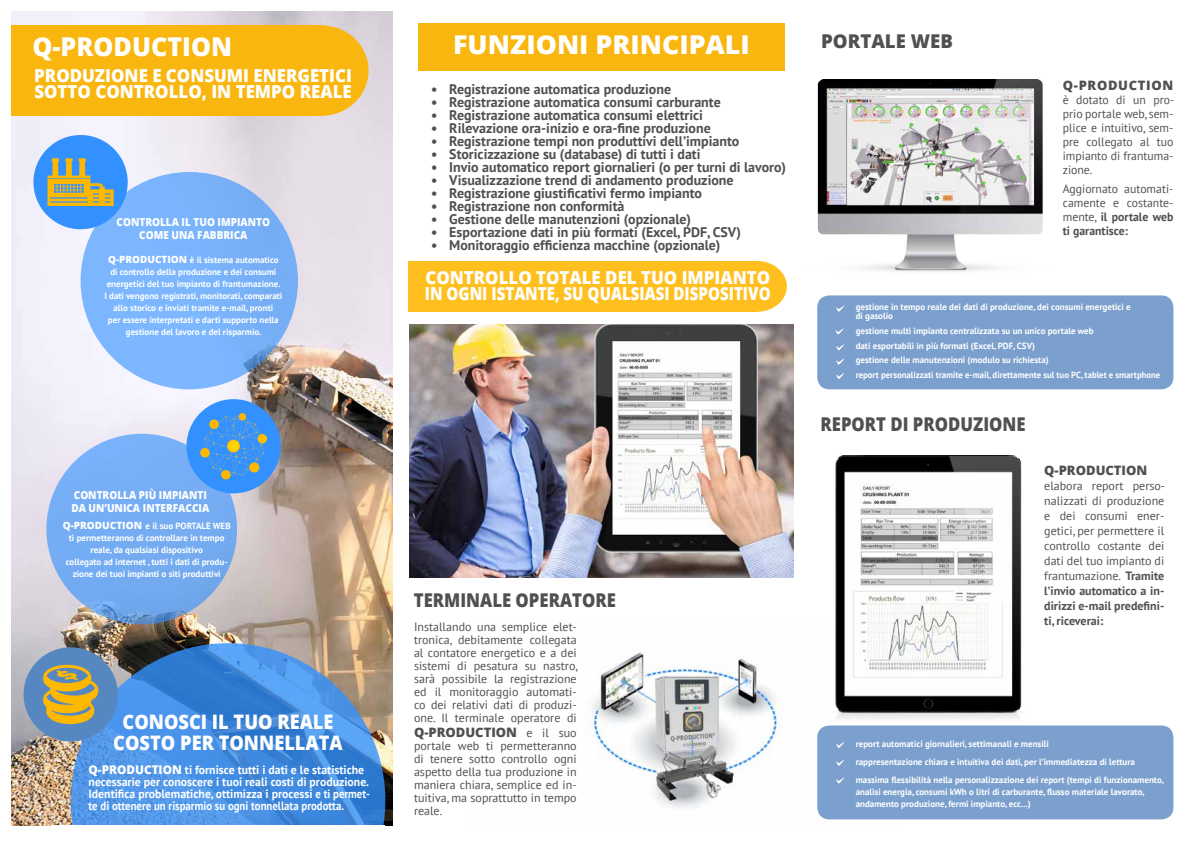
<style>
.page{position:relative;width:1191px;height:842px;background:#fff}
.page>*{position:absolute;margin:0;border:0;box-sizing:border-box;transform-origin:0 0}
.t1{font:800 25.9px "Open Sans";color:#fff}
.t2{font:800 25.9px "Open Sans";color:#fffffe}
.t3{font:800 20px/20.7px "Open Sans";color:#fff;text-align:center;scale:.91 1}
.t4{font:800 19px "Open Sans";color:#505051;scale:.88 1}
.t5{font:800 19px "Open Sans";color:#505051}
.t6{font:800 17.9px/16.1px "Open Sans";color:#fff;scale:.94 1}
.t7{font:700 14px "PT Sans";color:#4f4f50}
.t8{font:800 13px "Open Sans";color:#4f4f50}
.t9{font:800 13px "Open Sans";letter-spacing:.05em;color:#505051}
.t10{font:800 13px "Open Sans";color:#505051}
.t11{font:12px/15px "PT Sans";color:#505051;text-align:justify}
.t12{font:12px/13px "PT Sans";color:#4f4f50;text-align:justify}
.t13{font:700 12px/12px "PT Sans";color:#fff}
.t14{font:800 11px/13.2px "Open Sans";color:#fff;scale:.91 1}
.t15{font:700 9px/12px "PT Sans";color:#fff}
.s1{font-family:"Open Sans";font-weight:800;font-size:10px}
.s2{font-family:"Open Sans";font-weight:800}
.s3{font-family:"PT Sans";font-weight:400;font-size:12px}
.s4{font-weight:700}
</style>
<div class="page">
<img style="left:586px;top:652px;width:310px;height:168px">
<img style="left:11px;top:11px;width:382px;height:815px">
<div style="left:274px;top:25px;width:94px;height:91px;background:#f9b60f;border-radius:50%"></div>
<div style="left:11px;top:26px;width:310px;height:90px;background:#f9b60f"></div>
<div style="left:408px;top:261px;width:348px;height:51px;background:#ffc01f"></div>
<div style="left:726px;top:261px;width:61px;height:51px;background:#ffc01f;border-radius:50%"></div>
<div style="left:81px;top:172px;width:217px;height:217px;background:#7bb5fd;border-radius:50%"></div>
<div style="left:33px;top:135px;width:95px;height:94px;background:#3291ff;border-radius:50%"></div>
<svg style="left:48px;top:158px;width:66px;height:48px"></svg>
<div style="left:46px;top:434px;width:191px;height:190px;background:#75adf3;border-radius:50%"></div>
<div style="left:186px;top:399px;width:95px;height:94px;background:#3291ff;border-radius:50%"></div>
<svg style="left:204px;top:416px;width:60px;height:60px"></svg>
<div style="left:249px;top:462px;width:10px;height:11px;background:#ffb800;border-radius:50%"></div>
<div style="left:257px;top:434px;width:10px;height:10px;background:#ffbf00;border-radius:50%"></div>
<div style="left:209px;top:419px;width:10px;height:10px;background:#ffb800;border-radius:50%"></div>
<div style="left:238px;top:413px;width:8px;height:8px;background:#ffb800;border-radius:50%"></div>
<div style="left:221px;top:470px;width:10px;height:10px;background:#ffb800;border-radius:50%"></div>
<div style="left:200px;top:448px;width:10px;height:10px;background:#ffb800;border-radius:50%"></div>
<svg style="left:71px;top:643px;width:314px;height:183px;background:#508cd0"></svg>
<div style="left:24px;top:647px;width:94px;height:94px;background:#5687c1;border-radius:50%"></div>
<svg style="left:43px;top:665px;width:55px;height:59px"></svg>
<img style="left:409px;top:324px;width:385px;height:253px">
<div style="left:418px;top:23px;width:366px;height:48px;background:#f9b60f"></div>
<img style="left:817px;top:80px;width:226px;height:192px">
<img style="left:832px;top:455px;width:190px;height:268px">
<div style="left:817px;top:295px;width:356px;height:94px;background:#7ba0cd;border-radius:12px"></div>
<svg style="left:836px;top:305px;width:9px;height:7px"></svg>
<svg style="left:835px;top:328px;width:9px;height:6px"></svg>
<svg style="left:836px;top:358px;width:9px;height:7px"></svg>
<svg style="left:836px;top:344px;width:9px;height:6px"></svg>
<svg style="left:836px;top:373px;width:9px;height:6px"></svg>
<div style="left:817px;top:725px;width:356px;height:94px;background:#7ba0cd;border-radius:12px"></div>
<svg style="left:836px;top:742px;width:9px;height:6px"></svg>
<svg style="left:836px;top:760px;width:8px;height:6px"></svg>
<svg style="left:836px;top:777px;width:9px;height:6px"></svg>
<h1 class="t2" style="left:33px;top:27px;width:201px">Q-PRODUCTION</h1>
<h3 class="t6" style="left:34px;top:66px;width:339px">PRODUZIONE E CONSUMI ENERGETICI<br>SOTTO CONTROLLO, IN TEMPO REALE</h3>
<p class="t14" style="left:117px;top:215px;width:170px;text-align:center">CONTROLLA IL TUO IMPIANTO<br>COME UNA FABBRICA</p>
<p class="t15" style="left:104px;top:254px;width:179px;text-align:center"><span class="s1">Q-PRODUCTION</span> è il sistema automatico di controllo della produzione e dei consumi energetici del tuo impianto di frantumazione.<br>I dati vengono registrati, monitorati, comparati allo storico e inviati tramite e-mail, pronti<br>per essere interpretati e darti supporto nella gestione del lavoro e del risparmio.</p>
<p class="t14" style="left:71px;top:487px;width:153px">CONTROLLA PIÙ IMPIANTI<br>DA UN’UNICA INTERFACCIA</p>
<p class="t15" style="left:63px;top:519px;width:169px;text-align:center"><span class="s1">Q-PRODUCTION</span> e il suo PORTALE WEB ti permetteranno di controllare in tempo reale, da qualsiasi dispositivo<br>collegato ad internet , tutti i dati di produ&shy;zione dei tuoi impianti o siti produttivi</p>
<h2 class="t3" style="left:113px;top:711px;width:254px">CONOSCI IL TUO REALE<br>COSTO PER TONNELLATA</h2>
<h3 class="t13" style="left:89px;top:763px;width:283px"><span class="s2">Q-PRODUCTION</span> ti fornisce tutti i dati e le statistiche necessarie per conoscere i tuoi reali costi di produzione.<br>Identifica problematiche, ottimizza i processi e ti permet&shy;te di ottenere un risparmio su ogni tonnellata prodotta.</h3>
<h1 class="t1" style="left:453px;top:25px;width:298px">FUNZIONI PRINCIPALI</h1>
<h3 class="t7" style="left:431px;top:80px;width:241px">• Registrazione automatica produzione</h3>
<h3 class="t7" style="left:431px;top:93px;width:291px">• Registrazione automatica consumi carburante</h3>
<h3 class="t7" style="left:431px;top:106px;width:273px">• Registrazione automatica consumi elettrici</h3>
<h3 class="t7" style="left:431px;top:119px;width:281px">• Rilevazione ora-inizio e ora-fine produzione</h3>
<h3 class="t7" style="left:431px;top:132px;width:309px">• Registrazione tempi non produttivi dell’impianto</h3>
<h3 class="t7" style="left:431px;top:145px;width:271px">• Storicizzazione su (database) di tutti i dati</h3>
<h3 class="t7" style="left:431px;top:158px;width:356px">• Invio automatico report giornalieri (o per turni di lavoro)</h3>
<h3 class="t7" style="left:431px;top:171px;width:304px">• Visualizzazione trend di andamento produzione</h3>
<h3 class="t7" style="left:431px;top:184px;width:272px">• Registrazione giustificativi fermo impianto</h3>
<h3 class="t7" style="left:431px;top:197px;width:195px">• Registrazione non conformità</h3>
<h3 class="t7" style="left:431px;top:210px;width:261px">• Gestione delle manutenzioni (opzionale)</h3>
<h3 class="t7" style="left:431px;top:223px;width:311px">• Esportazione dati in più formati (Excel, PDF, CSV)</h3>
<h3 class="t7" style="left:431px;top:236px;width:291px">• Monitoraggio efficienza macchine (opzionale)</h3>
<h3 class="t6" style="left:425px;top:268px;width:369px">CONTROLLO TOTALE DEL TUO IMPIANTO<br>IN OGNI ISTANTE, SU QUALSIASI DISPOSITIVO</h3>
<h3 class="t4" style="left:414px;top:586px;width:231px">TERMINALE OPERATORE</h3>
<p class="t12" style="left:414px;top:619px;width:165px">Installando una semplice elet&shy;tronica, debitamente collegata al contatore energetico e a dei sistemi di pesatura su nastro, sarà possibile la registrazione ed il monitoraggio automati&shy;co dei relativi dati di produzi&shy;one. Il terminale operatore di</p>
<h3 class="t8" style="left:414px;top:722px;width:164px">Q-PRODUCTION <span class="s3">e il suo</span></h3>
<h3 class="t12" style="left:414px;top:738px;width:164px">portale web ti permetteranno di tenere sotto controllo ogni aspetto della tua produzione in maniera chiara, semplice ed in&shy;tuitiva, ma soprattutto in tempo reale.</h3>
<h3 class="t5" style="left:821px;top:26px;width:133px">PORTALE WEB</h3>
<h3 class="t9" style="left:1062px;top:75px;width:112px">Q-PRODUCTION</h3>
<h3 class="t11" style="left:1062px;top:92px;width:113px;line-height:14px">è dotato di un pro&shy;prio portale web, sem&shy;plice e intuitivo, sem&shy;pre collegato al tuo impianto di frantuma&shy;zione.</h3>
<h3 class="t11" style="left:1062px;top:182px;width:112px;line-height:14px">Aggiornato automati&shy;camente e costante&shy;mente, <span class="s4">il portale web ti garantisce:</span></h3>
<p class="t15" style="left:855px;top:302px;width:276px;line-height:9px">gestione in tempo reale dei dati di produzione, dei consumi energetici e di gasolio</p>
<p class="t15" style="left:855px;top:323px;width:306px;line-height:14.6px">gestione multi impianto centralizzata su un unico portale web<br>dati esportabili in più formati (Excel, PDF, CSV)<br>gestione delle manutenzioni (modulo su richiesta)<br>report personalizzati tramite e-mail, direttamente sul tuo PC, tablet e smartphone</p>
<h3 class="t4" style="left:820px;top:409px;width:234px">REPORT DI PRODUZIONE</h3>
<h3 class="t10" style="left:1044px;top:461px;width:105px">Q-PRODUCTION</h3>
<h3 class="t11" style="left:1044px;top:478px;width:123px">elabora report perso&shy;nalizzati di produzione e dei consumi ener&shy;getici, per permettere il controllo costante dei dati del tuo impianto di frantumazione. <span class="s4">Tramite l’invio automatico a in&shy;dirizzi e-mail predefini&shy;ti, riceverai:</span></h3>
<p class="t15" style="left:855px;top:735px;width:310px;line-height:17.6px">report automatici giornalieri, settimanali e mensili<br>rappresentazione chiara e intuitiva dei dati, per l’immediatezza di lettura massima flessibilità nella personalizzazione dei report (tempi di funzionamento,</p>
<p class="t15" style="left:855px;top:785px;width:290px">analisi energia, consumi kWh o litri di carburante, flusso materiale lavorato, andamento produzione, fermi impianto, ecc...)</p>
</div>
